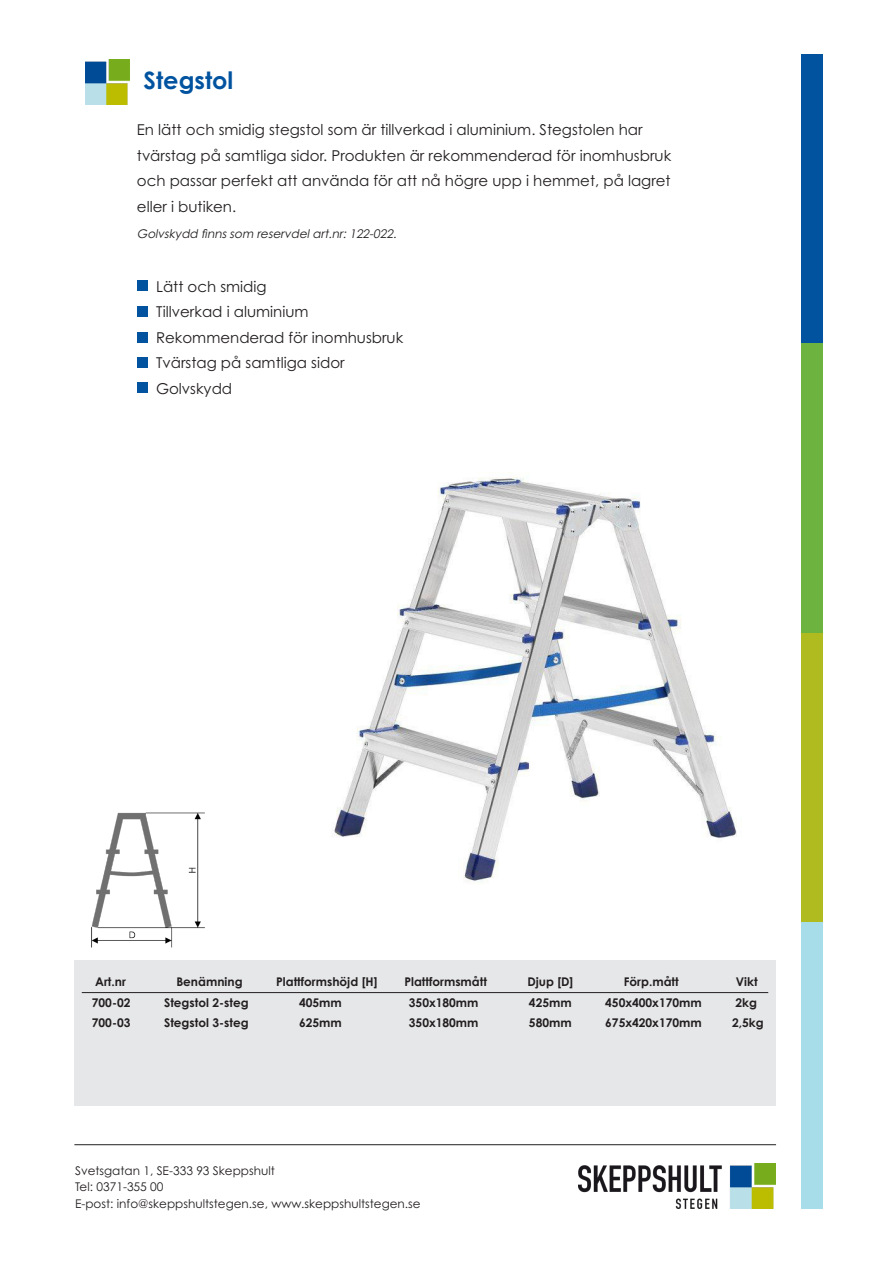
<style>
.page{position:relative;width:893px;height:1263px;background:#fff}
.page>*{position:absolute;margin:0;border:0;box-sizing:border-box;transform-origin:0 0}
.t1{font:700 24px "Century Gothic Pro";color:#0153a0}
.t2{font:15px/25.5px "Century Gothic Pro";color:#231f20;text-align:justify}
.t3{font:700 12px "Century Gothic Pro";color:#231f20}
.t4{font:12px "Century Gothic Pro";color:#231f20}
.t5{font:italic 12px "Century Gothic Pro";color:#231f20}
</style>
<div class="page">
<div style="left:74px;top:960px;width:702px;height:146px;background:#e6e7e9"></div>
<div style="left:801px;top:906px;width:22px;height:303px;background:#a7dde9"></div>
<div style="left:801px;top:332px;width:22px;height:317px;background:#6cb43f"></div>
<div style="left:801px;top:54px;width:22px;height:289px;background:#0153a0"></div>
<div style="left:801px;top:633px;width:22px;height:289px;background:#afbb1f"></div>
<div style="left:137px;top:280px;width:11px;height:11px;background:#0153a0"></div>
<div style="left:137px;top:306px;width:11px;height:11px;background:#0153a0"></div>
<div style="left:137px;top:332px;width:11px;height:11px;background:#0153a0"></div>
<div style="left:137px;top:357px;width:11px;height:11px;background:#0153a0"></div>
<div style="left:137px;top:382px;width:11px;height:11px;background:#0153a0"></div>
<hr style="left:74px;top:1144px;width:702px;height:1px;background:#231f20">
<hr style="left:82px;top:992px;width:686px;height:1px;background:#231f20">
<img style="left:579px;top:1163px;width:197px;height:46px">
<img style="left:85px;top:60px;width:45px;height:44px">
<img style="left:91px;top:812px;width:114px;height:136px">
<img style="left:334px;top:472px;width:403px;height:410px">
<p class="t1" style="left:144px;top:65px;width:91px">Stegstol</p>
<p class="t2" style="left:137px;top:117px;width:507px">En lätt och smidig stegstol som är tillverkad i aluminium. Stegstolen har</p>
<p class="t2" style="left:137px;top:143px;width:536px">tvärstag på samtliga sidor. Produkten är rekommenderad för inomhusbruk och passar perfekt att använda för att nå högre upp i hemmet, på lagret eller i butiken.</p>
<p class="t5" style="left:137px;top:226px;width:264px">Golvskydd finns som reservdel art.nr: 122-022.</p>
<p class="t2" style="left:156px;top:273px;width:112px">Lätt och smidig</p>
<p class="t2" style="left:156px;top:299px;width:154px">Tillverkad i aluminium</p>
<p class="t2" style="left:156px;top:324px;width:249px">Rekommenderad för inomhusbruk</p>
<p class="t2" style="left:156px;top:350px;width:190px">Tvärstag på samtliga sidor</p>
<p class="t2" style="left:156px;top:375px;width:78px">Golvskydd</p>
<p class="t3" style="left:95px;top:974px;width:32px">Art.nr</p>
<p class="t3" style="left:176px;top:974px;width:68px">Benämning</p>
<p class="t3" style="left:276px;top:974px;width:103px">Plattformshöjd [H]</p>
<p class="t3" style="left:404px;top:974px;width:84px">Plattformsmått</p>
<p class="t3" style="left:527px;top:974px;width:48px">Djup [D]</p>
<p class="t3" style="left:624px;top:974px;width:56px">Förp.mått</p>
<p class="t3" style="left:736px;top:974px;width:23px">Vikt</p>
<p class="t3" style="left:92px;top:995px;width:40px">700-02</p>
<p class="t3" style="left:164px;top:995px;width:86px">Stegstol 2-steg</p>
<p class="t3" style="left:299px;top:995px;width:44px">405mm</p>
<p class="t3" style="left:409px;top:995px;width:71px">350x180mm</p>
<p class="t3" style="left:529px;top:995px;width:44px">425mm</p>
<p class="t3" style="left:605px;top:995px;width:98px">450x400x170mm</p>
<p class="t3" style="left:735px;top:995px;width:23px">2kg</p>
<p class="t3" style="left:92px;top:1015px;width:40px">700-03</p>
<p class="t3" style="left:164px;top:1015px;width:86px">Stegstol 3-steg</p>
<p class="t3" style="left:299px;top:1015px;width:44px">625mm</p>
<p class="t3" style="left:409px;top:1015px;width:71px">350x180mm</p>
<p class="t3" style="left:529px;top:1015px;width:44px">580mm</p>
<p class="t3" style="left:605px;top:1015px;width:98px">675x420x170mm</p>
<p class="t3" style="left:732px;top:1015px;width:33px">2,5kg</p>
<p class="t4" style="left:75px;top:1163px;width:201px">Svetsgatan 1, SE-333 93 Skeppshult</p>
<p class="t4" style="left:75px;top:1179px;width:90px">Tel: 0371-355 00</p>
<p class="t4" style="left:75px;top:1196px;width:347px">E-post: info@skeppshultstegen.se, www.skeppshultstegen.se</p>
</div>
